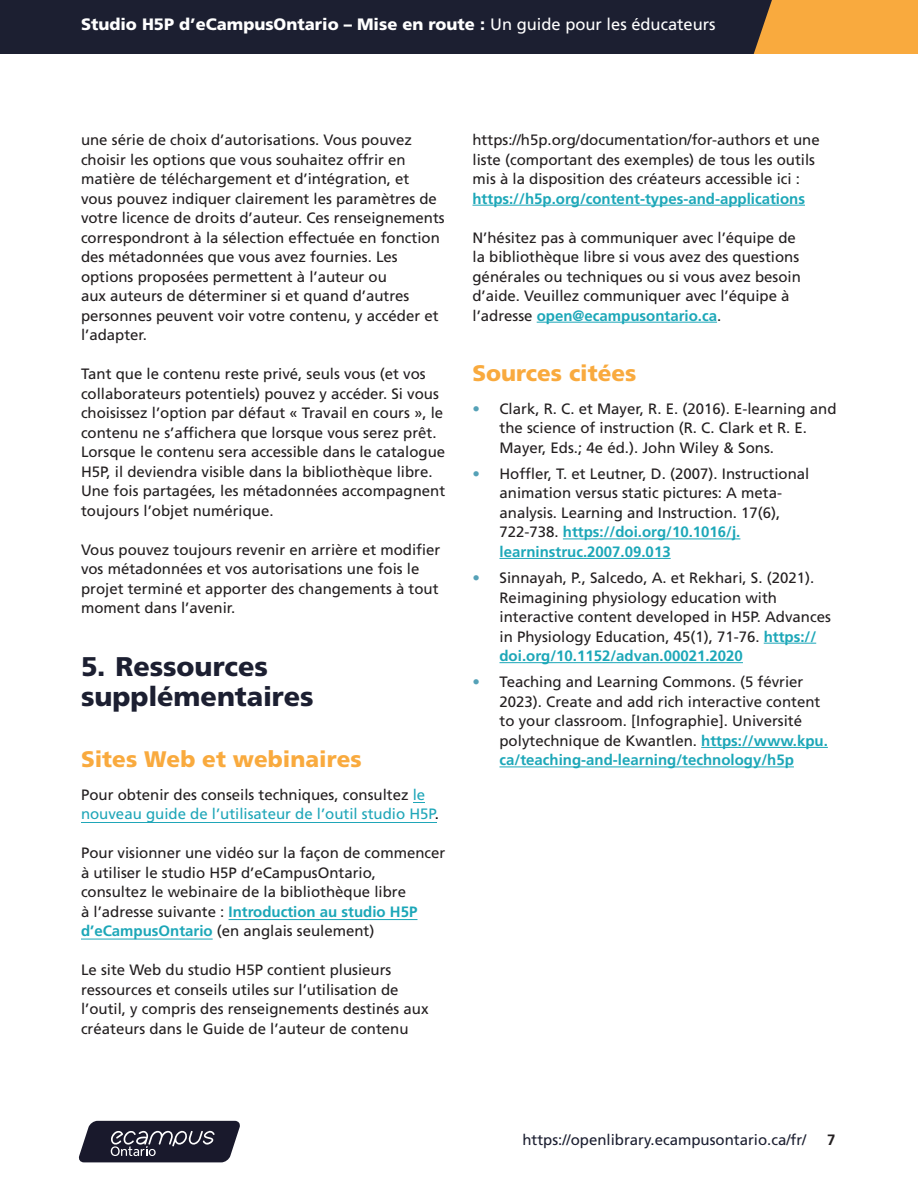
<style>
.page{position:relative;width:918px;height:1188px;background:#fff}
.page>*{position:absolute;margin:0;border:0;box-sizing:border-box;transform-origin:0 0}
.t1{font:900 27px/30px "Frutiger LT Std";letter-spacing:-.005em;color:#1c1f31}
.t2{font:900 22.5px "Frutiger LT Std";color:#f9aa3e}
.t3{font:900 16.5px "Frutiger LT Std";color:#fff}
.bullets_-_main{font:15px/19.5px "Frutiger LT Std";color:#231f20}
.t4{font:15px/19.5px "Frutiger LT Std";color:#1fa6b8}
.t5{font:15px "Frutiger LT Std";color:#1c1f31}
.t6{font:700 15px "Frutiger LT Std";color:#231f20}
.s1{font-weight:400}
.s2{color:#231f20}
.s3{color:#000}
.s4{font-weight:700;color:#1ca7b8}
.s5{color:#55a1b7}
</style>
<div class="page">
<svg style="left:78px;top:1121px;width:162px;height:41px;background:#3d3d4d"></svg>
<div style="left:705px;top:0;width:213px;height:54px;background:#f9aa3e"></div>
<div style="left:0;top:0;width:772px;height:54px;background:#1c1f31"></div>
<hr style="left:472px;top:205px;width:333px;height:1px;background:#1ca7b8">
<hr style="left:537px;top:322px;width:180px;height:1px;background:#1ca7b8">
<hr style="left:563px;top:539px;width:177px;height:1px;background:#1ca7b8">
<hr style="left:500px;top:558px;width:171px;height:1px;background:#1ca7b8">
<hr style="left:764px;top:643px;width:52px;height:1px;background:#1ca7b8">
<hr style="left:500px;top:662px;width:243px;height:1px;background:#1ca7b8">
<hr style="left:701px;top:747px;width:127px;height:1px;background:#1ca7b8">
<hr style="left:500px;top:767px;width:294px;height:1px;background:#1ca7b8">
<svg style="left:413px;top:802px;width:12px;height:1px"></svg>
<hr style="left:81px;top:822px;width:356px;height:1px;background:#1fa6b8">
<hr style="left:229px;top:919px;width:188px;height:1px;background:#1ca7b8">
<hr style="left:81px;top:939px;width:132px;height:1px;background:#1ca7b8">
<p class="t3" style="left:81px;top:14px;width:636px">Studio H5P d’eCampusOntario – Mise en route : <span class="s1">Un guide pour les éducateurs</span></p>
<p class="bullets_-_main" style="left:81px;top:130px;width:365px">une série de choix d’autorisations. Vous pouvez choisir les options que vous souhaitez offrir en matière de téléchargement et d’intégration, et vous pouvez indiquer clairement les paramètres de votre licence de droits d’auteur. Ces renseignements correspondront à la sélection effectuée en fonction des métadonnées que vous avez fournies. Les options proposées permettent à l’auteur ou<br>aux auteurs de déterminer si et quand d’autres personnes peuvent voir votre contenu, y accéder et l’adapter.</p>
<p class="bullets_-_main" style="left:81px;top:364px;width:366px">Tant que le contenu reste privé, seuls vous (et vos collaborateurs potentiels) pouvez y accéder. Si vous choisissez l’option par défaut « Travail en cours », le contenu ne s’affichera que lorsque vous serez prêt.<br>Lorsque le contenu sera accessible dans le catalogue H5P, il deviendra visible dans la bibliothèque libre.<br>Une fois partagées, les métadonnées accompagnent toujours l’objet numérique.</p>
<p class="bullets_-_main" style="left:81px;top:540px;width:361px">Vous pouvez toujours revenir en arrière et modifier vos métadonnées et vos autorisations une fois le projet terminé et apporter des changements à tout moment dans l’avenir.</p>
<p class="t1" style="left:81px;top:652px;width:234px">5. Ressources supplémentaires</p>
<p class="t2" style="left:81px;top:745px;width:282px">Sites Web et webinaires</p>
<p class="t4" style="left:81px;top:785px;width:360px"><span class="s2">Pour obtenir des conseils techniques, consultez</span> le nouveau guide de l’utilisateur de l’outil studio H5P<span class="s3">.</span></p>
<p class="bullets_-_main" style="left:81px;top:844px;width:366px">Pour visionner une vidéo sur la façon de commencer à utiliser le studio H5P d’eCampusOntario, consultez le webinaire de la bibliothèque libre<br>à l’adresse suivante : <span class="s4">Introduction au studio H5P d’eCampusOntario</span> (en anglais seulement)</p>
<p class="bullets_-_main" style="left:81px;top:961px;width:349px">Le site Web du studio H5P contient plusieurs ressources et conseils utiles sur l’utilisation de l’outil, y compris des renseignements destinés aux créateurs dans le Guide de l’auteur de contenu</p>
<p class="bullets_-_main" style="left:472px;top:130px;width:349px">https://h5p.org/documentation/for-authors et une liste (comportant des exemples) de tous les outils mis à la disposition des créateurs accessible ici : <span class="s4">https://h5p.org/content-types-and-applications</span></p>
<p class="bullets_-_main" style="left:472px;top:228px;width:330px">N’hésitez pas à communiquer avec l’équipe de la bibliothèque libre si vous avez des questions générales ou techniques ou si vous avez besoin d’aide. Veuillez communiquer avec l’équipe à l’adresse <span class="s4">open@ecampusontario.ca</span>.</p>
<h2 class="t2" style="left:472px;top:359px;width:166px">Sources citées</h2>
<p class="bullets_-_main" style="left:500px;top:399px;width:339px;text-indent:-27px"><span class="s5">•</span> Clark, R. C. et Mayer, R. E. (2016). E-learning and the science of instruction (R. C. Clark et R. E.<br>Mayer, Eds.; 4e éd.). John Wiley &amp; Sons.</p>
<p class="bullets_-_main" style="left:500px;top:464px;width:311px;text-indent:-27px"><span class="s5">•</span> Hoffler, T. et Leutner, D. (2007). Instructional animation versus static pictures: A meta&shy;analysis. Learning and Instruction. 17(6), 722-738. <span class="s4">https://doi.org/10.1016/j. learninstruc.2007.09.013</span></p>
<p class="bullets_-_main" style="left:500px;top:568px;width:333px;text-indent:-27px"><span class="s5">•</span> Sinnayah, P., Salcedo, A. et Rekhari, S. (2021).<br>Reimagining physiology education with interactive content developed in H5P. Advances in Physiology Education, 45(1), 71-76. <span class="s4">https:// doi.org/10.1152/advan.00021.2020</span></p>
<p class="bullets_-_main" style="left:500px;top:673px;width:330px;text-indent:-27px"><span class="s5">•</span> Teaching and Learning Commons. (5 février 2023). Create and add rich interactive content to your classroom. [Infographie]. Université polytechnique de Kwantlen. <span class="s4">https://www.kpu. ca/teaching-and-learning/technology/h5p</span></p>
<p class="t5" style="left:522px;top:1131px;width:285px">https://openlibrary.ecampusontario.ca/fr/</p>
<p class="t6" style="left:827px;top:1131px;width:10px">7</p>
</div>
